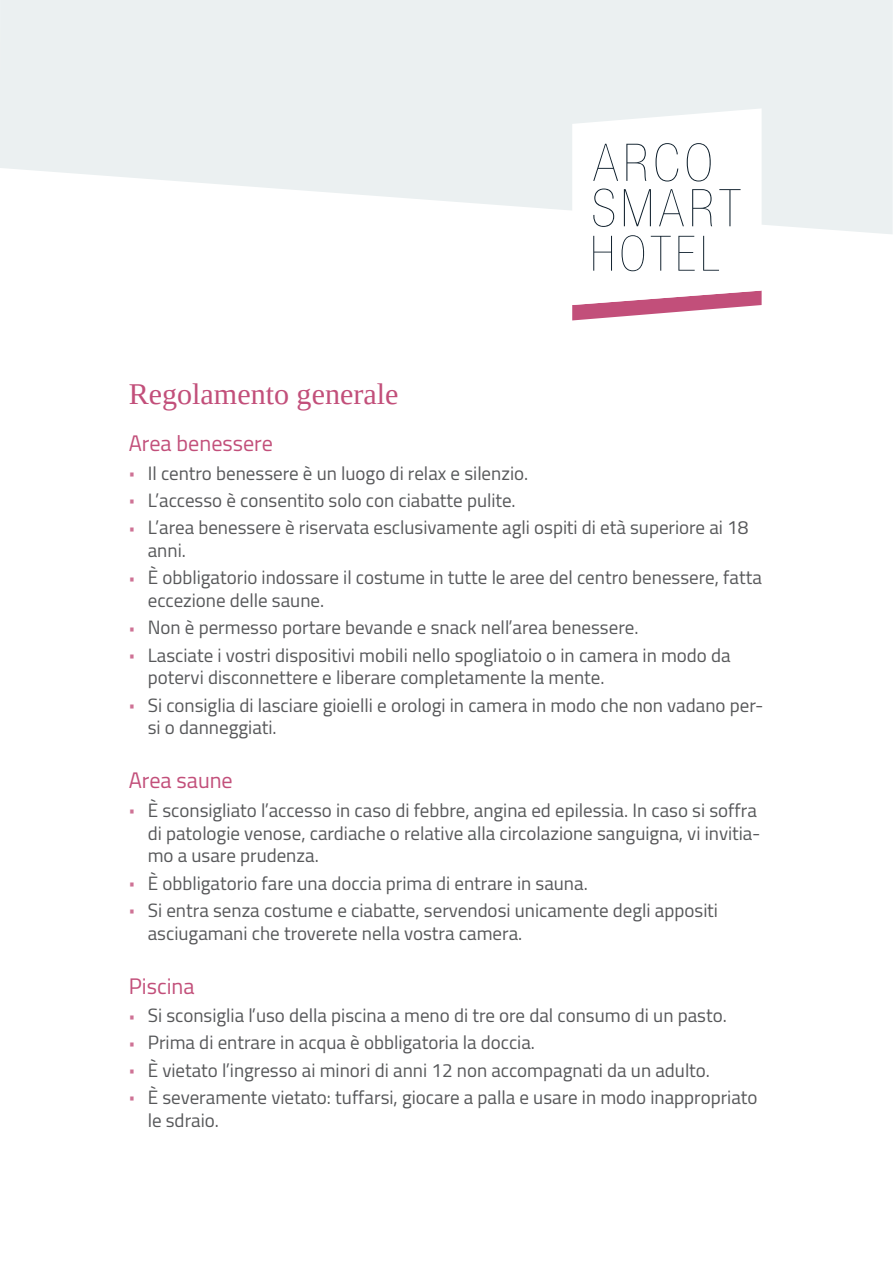
<style>
.page{position:relative;width:893px;height:1263px;background:#fff}
.page>*{position:absolute;margin:0;border:0;box-sizing:border-box;transform-origin:0 0}
.t1{font:30px "Tinos";color:#c24f7a}
.t2{font:22.2px "Cairo";color:#c24f7a}
.t3{font:19.05px/22.8px "Cairo";color:#57585a}
.s1{font-size:13.5px;color:#ce7295}
</style>
<div class="page">
<svg style="left:0;top:0;width:893px;height:234px;background:#edf2f2"></svg>
<svg style="left:572px;top:108px;width:190px;height:212px"></svg>
<p class="t1" style="left:129px;top:374px;width:271px">Regolamento generale</p>
<p class="t2" style="left:129px;top:425px;width:146px">Area benessere</p>
<p class="t3" style="left:129px;top:461px;width:401px"><span class="s1">•</span> Il centro benessere è un luogo di relax e silenzio.</p>
<p class="t3" style="left:129px;top:489px;width:388px"><span class="s1">•</span> L’accesso è consentito solo con ciabatte pulite.</p>
<p class="t3" style="left:148px;top:516px;width:602px;text-indent:-19px"><span class="s1">•</span> L’area benessere è riservata esclusivamente agli ospiti di età superiore ai 18 anni.</p>
<p class="t3" style="left:148px;top:566px;width:616px;text-indent:-19px"><span class="s1">•</span> È obbligatorio indossare il costume in tutte le aree del centro benessere, fatta eccezione delle saune.</p>
<p class="t3" style="left:129px;top:616px;width:511px"><span class="s1">•</span> Non è permesso portare bevande e snack nell’area benessere.</p>
<p class="t3" style="left:148px;top:643px;width:584px;text-indent:-19px"><span class="s1">•</span> Lasciate i vostri dispositivi mobili nello spogliatoio o in camera in modo da potervi disconnettere e liberare completamente la mente.</p>
<p class="t3" style="left:148px;top:693px;width:617px;text-indent:-19px"><span class="s1">•</span> Si consiglia di lasciare gioielli e orologi in camera in modo che non vadano per&shy;si o danneggiati.</p>
<p class="t2" style="left:129px;top:762px;width:106px">Area saune</p>
<p class="t3" style="left:148px;top:798px;width:614px;text-indent:-19px"><span class="s1">•</span> È sconsigliato l’accesso in caso di febbre, angina ed epilessia. In caso si soffra di patologie venose, cardiache o relative alla circolazione sanguigna, vi invitia&shy;mo a usare prudenza.</p>
<p class="t3" style="left:129px;top:871px;width:460px"><span class="s1">•</span> È obbligatorio fare una doccia prima di entrare in sauna.</p>
<p class="t3" style="left:148px;top:899px;width:572px;text-indent:-19px"><span class="s1">•</span> Si entra senza costume e ciabatte, servendosi unicamente degli appositi asciugamani che troverete nella vostra camera.</p>
<p class="t2" style="left:129px;top:967px;width:67px">Piscina</p>
<p class="t3" style="left:129px;top:1004px;width:600px"><span class="s1">•</span> Si sconsiglia l’uso della piscina a meno di tre ore dal consumo di un pasto.</p>
<p class="t3" style="left:129px;top:1031px;width:408px"><span class="s1">•</span> Prima di entrare in acqua è obbligatoria la doccia.</p>
<p class="t3" style="left:129px;top:1058px;width:583px"><span class="s1">•</span> È vietato l’ingresso ai minori di anni 12 non accompagnati da un adulto.</p>
<p class="t3" style="left:148px;top:1085px;width:611px;text-indent:-19px"><span class="s1">•</span> È severamente vietato: tuffarsi, giocare a palla e usare in modo inappropriato le sdraio.</p>
</div>
